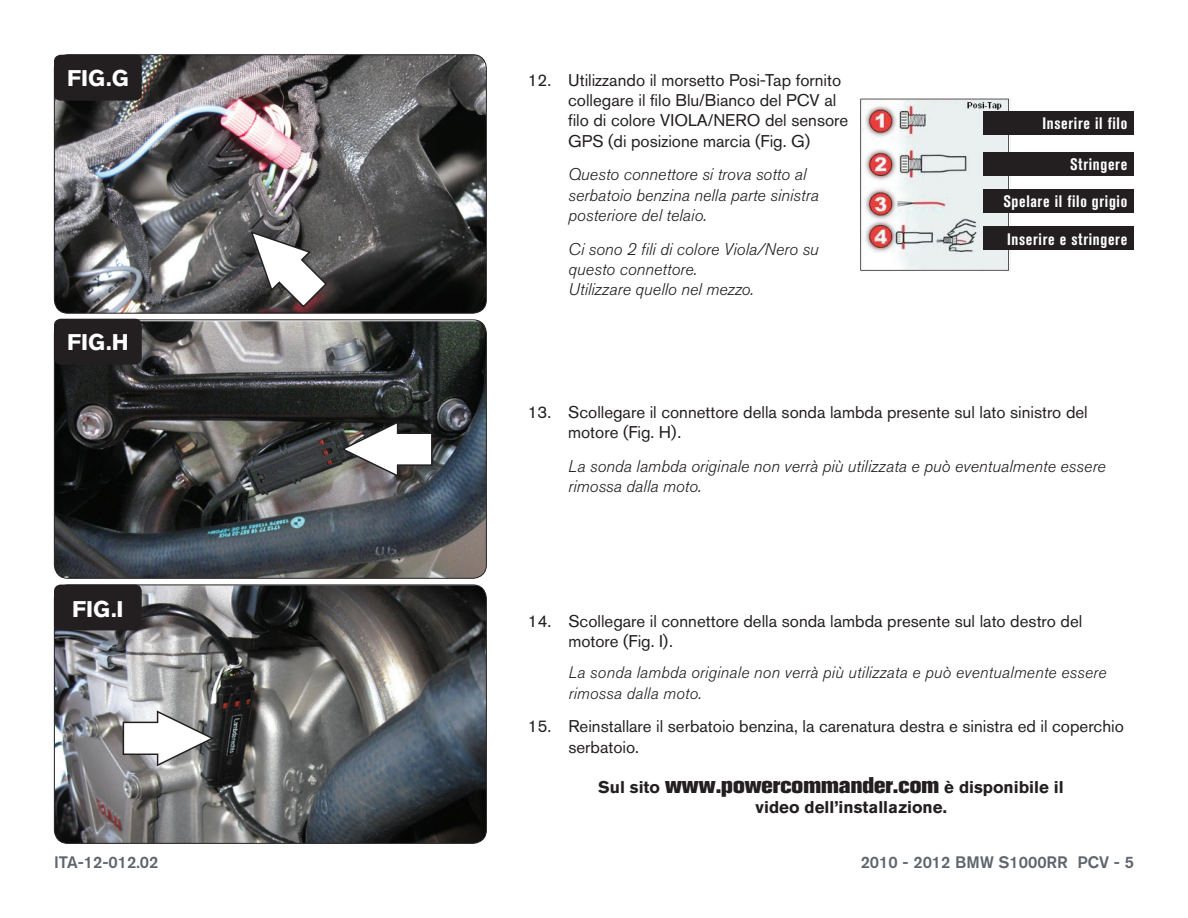
<style>
.page{position:relative;width:1188px;height:918px;background:#fff}
.page>*{position:absolute;margin:0;border:0;box-sizing:border-box;transform-origin:0 0}
.t1{font:800 22.5px "Akzidenz Grotesk BQ";color:#231f20}
.t2{font:700 22.5px "Akzidenz Grotesk BQ";color:#fff}
.t3{font:16.8px/20.2px "Akzidenz Grotesk BQ";color:#231f20}
.t4{font:italic 300 16.8px/20.2px "Akzidenz Grotesk BQ";color:#231f20}
.t5{font:700 16.8px "Akzidenz Grotesk BQ";color:#231f20}
.t6{font:italic 300 16.5px/20.2px "Akzidenz Grotesk BQ";letter-spacing:.01em;color:#231f20}
.t7{font:700 condensed 16.5px "Akzidenz Grotesk BQ";letter-spacing:.04em;color:#fff}
.t8{font:500 16.5px "Akzidenz Grotesk BQ";color:#5e656c}
.s1{font-weight:700;font-size:16.8px}
</style>
<div class="page">
<img style="left:54px;top:55px;width:431px;height:257px">
<div style="left:54px;top:54px;width:433px;height:260px;border:1px solid #231f20;border-radius:14px"></div>
<img style="left:54px;top:321px;width:431px;height:257px">
<div style="left:54px;top:319px;width:433px;height:260px;border:1px solid #231f20;border-radius:14px"></div>
<img style="left:54px;top:585px;width:432px;height:258px">
<div style="left:54px;top:585px;width:433px;height:259px;border:1px solid #231f20;border-radius:14px"></div>
<div style="left:54px;top:55px;width:88px;height:46px;background:#231f20;border-radius:7px"></div>
<div style="left:54px;top:319px;width:88px;height:46px;background:#231f20;border-radius:7px"></div>
<div style="left:54px;top:585px;width:88px;height:45px;background:#231f20;border-radius:7px"></div>
<svg style="left:122px;top:709px;width:94px;height:58px"></svg>
<svg style="left:249px;top:230px;width:79px;height:79px"></svg>
<svg style="left:339px;top:420px;width:94px;height:58px"></svg>
<img style="left:860px;top:98px;width:151px;height:173px">
<div style="left:983px;top:111px;width:151px;height:24px;background:#231f20"></div>
<div style="left:983px;top:152px;width:151px;height:23px;background:#231f20"></div>
<div style="left:983px;top:189px;width:151px;height:24px;background:#231f20"></div>
<div style="left:983px;top:226px;width:151px;height:24px;background:#231f20"></div>
<h1 class="t2" style="left:67px;top:65px;width:63px">FIG.G</h1>
<h1 class="t2" style="left:67px;top:329px;width:63px">FIG.H</h1>
<h1 class="t2" style="left:72px;top:596px;width:50px">FIG.I</h1>
<p class="t3" style="left:568px;top:70px;width:282px;text-indent:-40px">12. Utilizzando il morsetto Posi-Tap fornito collegare il filo Blu/Bianco del PCV al filo di colore VIOLA/NERO del sensore GPS (di posizione marcia (Fig. G)</p>
<p class="t4" style="left:568px;top:165px;width:252px">Questo connettore si trova sotto al serbatoio benzina nella parte sinistra posteriore del telaio.</p>
<p class="t4" style="left:568px;top:239px;width:252px">Ci sono 2 fili di colore Viola/Nero su questo connettore.<br>Utilizzare quello nel mezzo.</p>
<p class="t7" style="left:1042px;top:114px;width:86px">Inserire il filo</p>
<p class="t7" style="left:1070px;top:155px;width:59px">Stringere</p>
<p class="t7" style="left:1003px;top:192px;width:125px">Spelare il filo grigio</p>
<p class="t7" style="left:1007px;top:229px;width:122px">Inserire e stringere</p>
<p class="t3" style="left:568px;top:402px;width:521px;text-indent:-40px">13. Scollegare il connettore della sonda lambda presente sul lato sinistro del motore (Fig. H).</p>
<p class="t4" style="left:568px;top:456px;width:539px">La sonda lambda originale non verrà più utilizzata e può eventualmente essere rimossa dalla moto.</p>
<p class="t3" style="left:568px;top:611px;width:516px;text-indent:-40px">14. Scollegare il connettore della sonda lambda presente sul lato destro del motore (Fig. I).</p>
<p class="t6" style="left:568px;top:663px;width:540px">La sonda lambda originale non verrà più utilizzata e può eventualmente essere rimossa dalla moto.</p>
<p class="t3" style="left:568px;top:716px;width:557px;text-indent:-40px">15. Reinstallare il serbatoio benzina, la carenatura destra e sinistra ed il coperchio serbatoio.</p>
<h1 class="t1" style="left:598px;top:772px;width:467px"><span class="s1">Sul sito</span> www.powercommander.com <span class="s1">è disponibile il</span></h1>
<p class="t5" style="left:756px;top:798px;width:193px">video dell’installazione.</p>
<p class="t8" style="left:54px;top:852px;width:106px">ITA-12-012.02</p>
<p class="t8" style="left:861px;top:852px;width:275px">2010 - 2012 BMW S1000RR PCV - 5</p>
</div>
